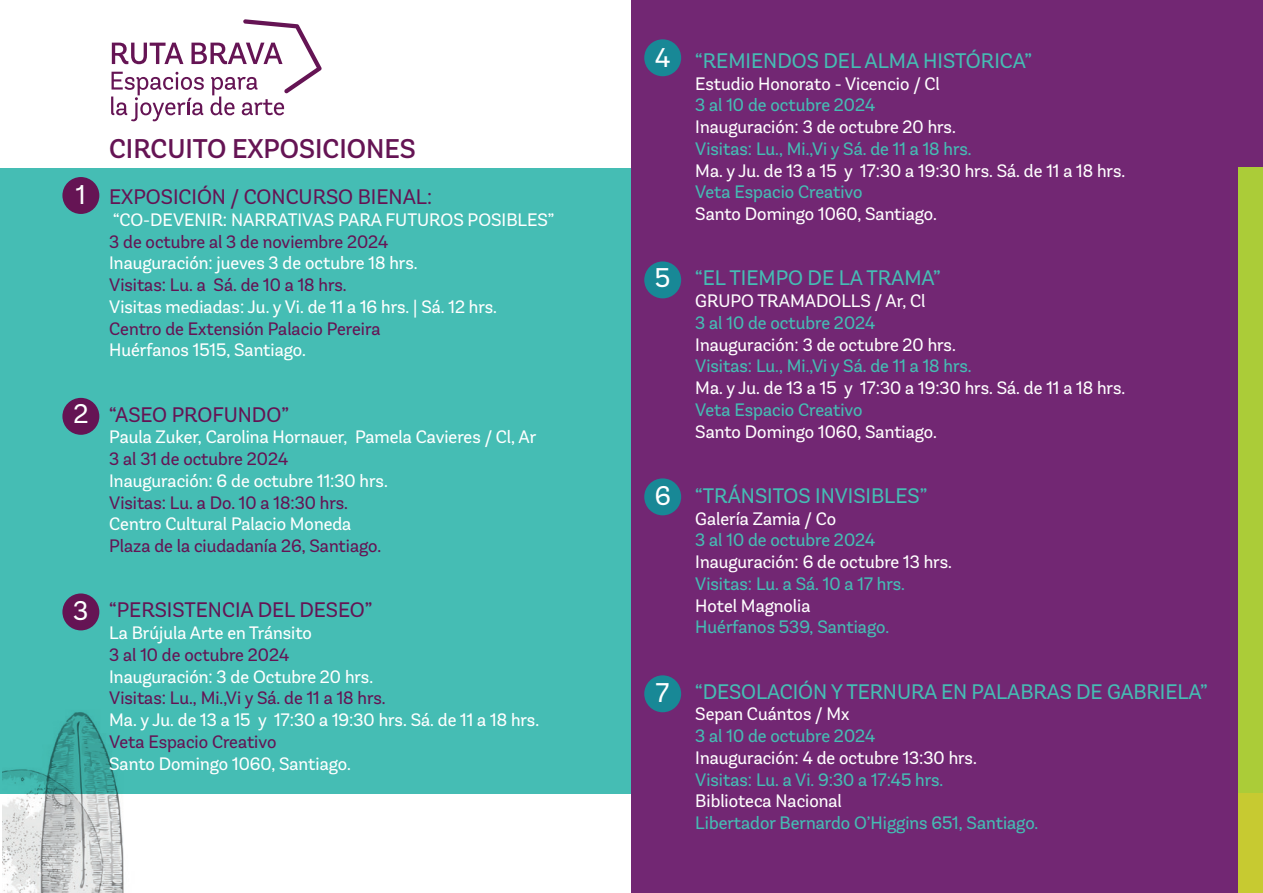
<style>
.page{position:relative;width:1263px;height:893px;background:#fff}
.page>*{position:absolute;margin:0;border:0;box-sizing:border-box;transform-origin:0 0}
.t1{font:500 27px "Andes Neue Alt 1";color:#651454}
.t2{font:27px "Andes Neue Alt 1";color:#fff}
.t3{font:21px "Andes Neue Alt 1";color:#45bdb4}
.t4{font:21px "Andes Neue Alt 1";color:#651454}
.t5{font:18px "Andes Neue Alt 1";color:#fff}
.t6{font:18px "Andes Neue Alt 1";color:#45bdb4}
.t7{font:18px "Andes Neue Alt 1";color:#651454}
</style>
<div class="page">
<div style="left:0;top:168px;width:631px;height:626px;background:#45bdb4"></div>
<div style="left:631px;top:0;width:632px;height:893px;background:#722773"></div>
<div style="left:1238px;top:167px;width:25px;height:627px;background:#abcc38"></div>
<svg style="left:111px;top:19px;width:211px;height:102px"></svg>
<div style="left:62px;top:177px;width:37px;height:37px;background:#651454;border-radius:50%"></div>
<div style="left:62px;top:398px;width:37px;height:37px;background:#651454;border-radius:50%"></div>
<div style="left:62px;top:593px;width:37px;height:37px;background:#651454;border-radius:50%"></div>
<img style="left:2px;top:712px;width:122px;height:181px">
<div style="left:644px;top:39px;width:37px;height:37px;background:#188896;border-radius:50%"></div>
<div style="left:644px;top:261px;width:37px;height:37px;background:#188896;border-radius:50%"></div>
<div style="left:644px;top:478px;width:37px;height:37px;background:#188896;border-radius:50%"></div>
<div style="left:644px;top:675px;width:37px;height:37px;background:#188896;border-radius:50%"></div>
<div style="left:1238px;top:794px;width:25px;height:99px;background:#c7ca31"></div>
<h1 class="t2" style="left:76px;top:178px;width:11px">1</h1>
<h1 class="t2" style="left:73px;top:397px;width:17px">2</h1>
<h1 class="t2" style="left:73px;top:594px;width:17px">3</h1>
<h1 class="t1" style="left:109px;top:131px;width:308px">CIRCUITO EXPOSICIONES</h1>
<p class="t4" style="left:109px;top:184px;width:324px">EXPOSICIÓN / CONCURSO BIENAL:</p>
<p class="t5" style="left:113px;top:208px;width:443px">“CO-DEVENIR: NARRATIVAS PARA FUTUROS POSIBLES”</p>
<p class="t7" style="left:109px;top:230px;width:281px">3 de octubre al 3 de noviembre 2024</p>
<p class="t5" style="left:109px;top:252px;width:310px">Inauguración: jueves 3 de octubre 18 hrs.</p>
<p class="t7" style="left:109px;top:274px;width:239px">Visitas: Lu. a Sá. de 10 a 18 hrs.</p>
<p class="t5" style="left:109px;top:295px;width:389px">Visitas mediadas: Ju. y Vi. de 11 a 16 hrs. | Sá. 12 hrs.</p>
<p class="t7" style="left:109px;top:317px;width:273px">Centro de Extensión Palacio Pereira</p>
<p class="t5" style="left:109px;top:339px;width:198px">Huérfanos 1515, Santiago.</p>
<p class="t4" style="left:109px;top:401px;width:181px">“ASEO PROFUNDO”</p>
<p class="t5" style="left:109px;top:426px;width:429px">Paula Zuker, Carolina Hornauer, Pamela Cavieres / Cl, Ar</p>
<p class="t7" style="left:109px;top:448px;width:180px">3 al 31 de octubre 2024</p>
<p class="t5" style="left:109px;top:469px;width:280px">Inauguración: 6 de octubre 11:30 hrs.</p>
<p class="t7" style="left:109px;top:491px;width:240px">Visitas: Lu. a Do. 10 a 18:30 hrs.</p>
<p class="t5" style="left:109px;top:513px;width:244px">Centro Cultural Palacio Moneda</p>
<p class="t7" style="left:109px;top:535px;width:273px">Plaza de la ciudadanía 26, Santiago.</p>
<p class="t4" style="left:109px;top:597px;width:265px">“PERSISTENCIA DEL DESEO”</p>
<p class="t5" style="left:109px;top:622px;width:204px">La Brújula Arte en Tránsito</p>
<p class="t7" style="left:109px;top:643px;width:181px">3 al 10 de octubre 2024</p>
<p class="t5" style="left:109px;top:665px;width:265px">Inauguración: 3 de Octubre 20 hrs.</p>
<p class="t7" style="left:109px;top:687px;width:278px">Visitas: Lu., Mi.,Vi y Sá. de 11 a 18 hrs.</p>
<p class="t5" style="left:109px;top:709px;width:431px">Ma. y Ju. de 13 a 15 y 17:30 a 19:30 hrs. Sá. de 11 a 18 hrs.</p>
<p class="t7" style="left:109px;top:730px;width:169px">Veta Espacio Creativo</p>
<p class="t5" style="left:109px;top:752px;width:243px">Santo Domingo 1060, Santiago.</p>
<h1 class="t2" style="left:655px;top:40px;width:17px">4</h1>
<p class="t3" style="left:695px;top:47px;width:338px">“REMIENDOS DEL ALMA HISTÓRICA”</p>
<p class="t5" style="left:695px;top:72px;width:246px">Estudio Honorato - Vicencio / Cl</p>
<p class="t6" style="left:695px;top:94px;width:181px">3 al 10 de octubre 2024</p>
<p class="t5" style="left:695px;top:116px;width:262px">Inauguración: 3 de octubre 20 hrs.</p>
<p class="t6" style="left:695px;top:137px;width:278px">Visitas: Lu., Mi.,Vi y Sá. de 11 a 18 hrs.</p>
<p class="t5" style="left:695px;top:159px;width:431px">Ma. y Ju. de 13 a 15 y 17:30 a 19:30 hrs. Sá. de 11 a 18 hrs.</p>
<p class="t6" style="left:695px;top:181px;width:169px">Veta Espacio Creativo</p>
<p class="t5" style="left:695px;top:203px;width:243px">Santo Domingo 1060, Santiago.</p>
<h1 class="t2" style="left:655px;top:261px;width:17px">5</h1>
<p class="t3" style="left:695px;top:265px;width:247px">“EL TIEMPO DE LA TRAMA”</p>
<p class="t5" style="left:695px;top:290px;width:232px">GRUPO TRAMADOLLS / Ar, Cl</p>
<p class="t6" style="left:695px;top:311px;width:181px">3 al 10 de octubre 2024</p>
<p class="t5" style="left:695px;top:333px;width:262px">Inauguración: 3 de octubre 20 hrs.</p>
<p class="t6" style="left:695px;top:355px;width:278px">Visitas: Lu., Mi.,Vi y Sá. de 11 a 18 hrs.</p>
<p class="t5" style="left:695px;top:377px;width:431px">Ma. y Ju. de 13 a 15 y 17:30 a 19:30 hrs. Sá. de 11 a 18 hrs.</p>
<p class="t6" style="left:695px;top:398px;width:169px">Veta Espacio Creativo</p>
<p class="t5" style="left:695px;top:420px;width:243px">Santo Domingo 1060, Santiago.</p>
<h1 class="t2" style="left:655px;top:479px;width:18px">6</h1>
<p class="t3" style="left:695px;top:482px;width:233px">“TRÁNSITOS INVISIBLES”</p>
<p class="t5" style="left:695px;top:507px;width:142px">Galería Zamia / Co</p>
<p class="t6" style="left:695px;top:529px;width:181px">3 al 10 de octubre 2024</p>
<p class="t5" style="left:695px;top:551px;width:258px">Inauguración: 6 de octubre 13 hrs.</p>
<p class="t6" style="left:695px;top:572px;width:211px">Visitas: Lu. a Sá. 10 a 17 hrs.</p>
<p class="t5" style="left:695px;top:594px;width:117px">Hotel Magnolia</p>
<p class="t6" style="left:695px;top:616px;width:195px">Huérfanos 539, Santiago.</p>
<h1 class="t2" style="left:656px;top:676px;width:15px">7</h1>
<p class="t3" style="left:695px;top:678px;width:514px">“DESOLACIÓN Y TERNURA EN PALABRAS DE GABRIELA”</p>
<p class="t5" style="left:695px;top:703px;width:156px">Sepan Cuántos / Mx</p>
<p class="t6" style="left:695px;top:725px;width:181px">3 al 10 de octubre 2024</p>
<p class="t5" style="left:695px;top:746px;width:283px">Inauguración: 4 de octubre 13:30 hrs.</p>
<p class="t6" style="left:695px;top:768px;width:250px">Visitas: Lu. a Vi. 9:30 a 17:45 hrs.</p>
<p class="t5" style="left:695px;top:790px;width:148px">Biblioteca Nacional</p>
<p class="t6" style="left:695px;top:812px;width:345px">Libertador Bernardo O’Higgins 651, Santiago.</p>
</div>
